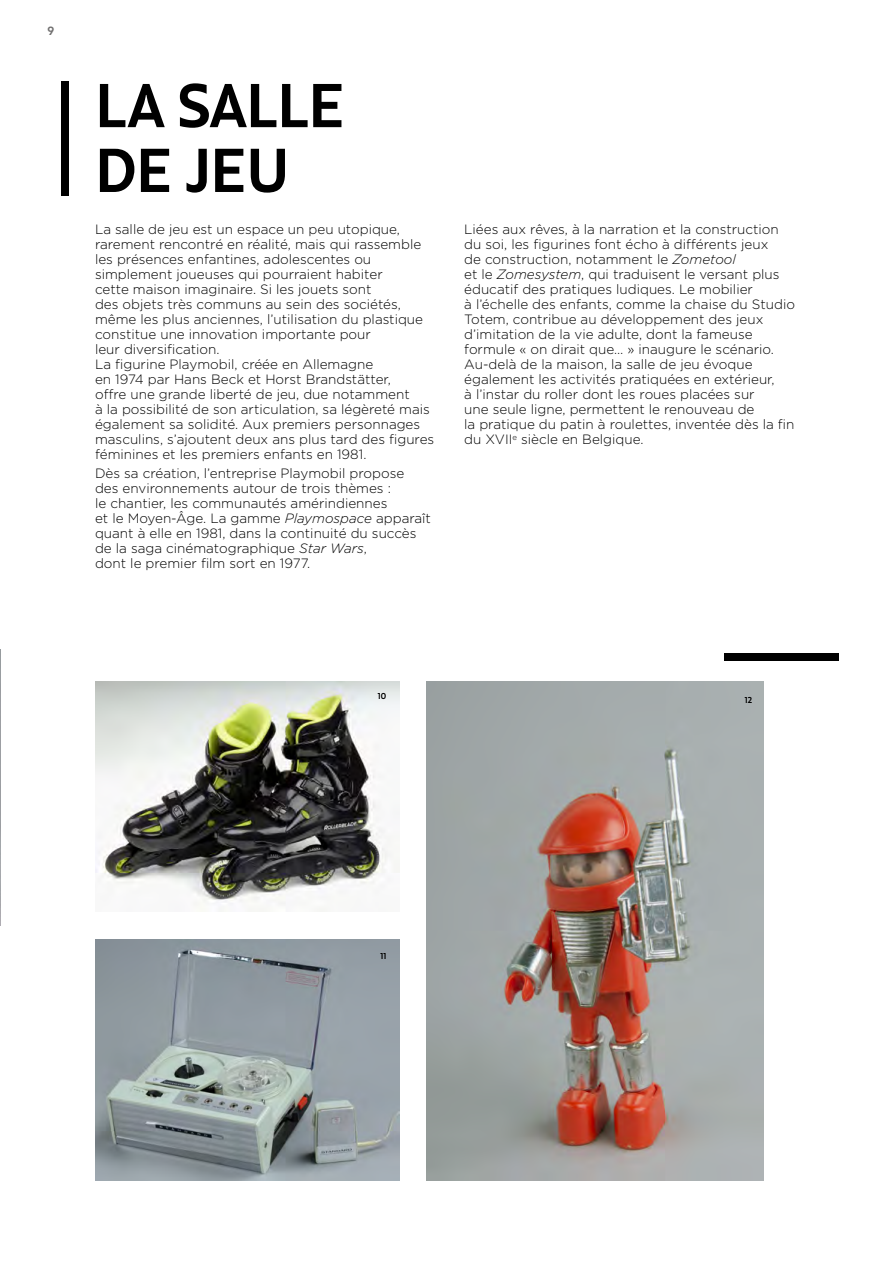
<style>
.page{position:relative;width:893px;height:1263px;background:#fff}
.page>*{position:absolute;margin:0;border:0;box-sizing:border-box;transform-origin:0 0}
.t1{font:54px "June Expt Variable Active";color:#000}
.t2{font:300 13.5px/15px "Gotham";color:#000}
.t3{font:10.5px "June Expt Variable Active";color:#706f6f}
.t4{font:7.5px "June Expt Variable Active";color:#000}
.s1{font-style:italic}
</style>
<div class="page">
<img style="left:0;top:650px;width:1px;height:275px">
<img style="left:95px;top:939px;width:304px;height:242px">
<img style="left:95px;top:682px;width:304px;height:229px">
<img style="left:426px;top:682px;width:337px;height:499px">
<div style="left:61px;top:81px;width:8px;height:115px;background:#000"></div>
<div style="left:724px;top:654px;width:115px;height:7px;background:#000"></div>
<p class="t3" style="left:47px;top:24px;width:8px">9</p>
<p class="t1" style="left:95px;top:69px;width:252px">LA SALLE</p>
<p class="t1" style="left:95px;top:134px;width:195px">DE JEU</p>
<p class="t2" style="left:95px;top:221px;width:330px">La salle de jeu est un espace un peu utopique, rarement rencontré en réalité, mais qui rassemble les présences enfantines, adolescentes ou simplement joueuses qui pourraient habiter<br>cette maison imaginaire. Si les jouets sont<br>des objets très communs au sein des sociétés, même les plus anciennes, l’utilisation du plastique constitue une innovation importante pour<br>leur diversification.</p>
<p class="t2" style="left:95px;top:356px;width:341px">La figurine Playmobil, créée en Allemagne<br>en 1974 par Hans Beck et Horst Brandstätter,<br>offre une grande liberté de jeu, due notamment<br>à la possibilité de son articulation, sa légèreté mais également sa solidité. Aux premiers personnages masculins, s’ajoutent deux ans plus tard des figures féminines et les premiers enfants en 1981.</p>
<p class="t2" style="left:95px;top:466px;width:311px">Dès sa création, l’entreprise Playmobil propose</p>
<p class="t2" style="left:95px;top:481px;width:297px">des environnements autour de trois thèmes :</p>
<p class="t2" style="left:95px;top:496px;width:337px">le chantier, les communautés amérindiennes<br>et le Moyen-Âge. La gamme <span class="s1">Playmospace</span> apparaît quant à elle en 1981, dans la continuité du succès</p>
<p class="t2" style="left:95px;top:541px;width:273px">de la saga cinématographique <span class="s1">Star Wars</span>, dont le premier film sort en 1977.</p>
<p class="t2" style="left:464px;top:221px;width:316px">Liées aux rêves, à la narration et la construction</p>
<p class="t2" style="left:464px;top:236px;width:306px">du soi, les figurines font écho à différents jeux</p>
<p class="t2" style="left:464px;top:251px;width:317px">de construction, notamment le <span class="s1">Zometool<br></span>et le <span class="s1">Zomesystem</span>, qui traduisent le versant plus éducatif des pratiques ludiques. Le mobilier</p>
<p class="t2" style="left:464px;top:296px;width:332px">à l’échelle des enfants, comme la chaise du Studio<br>Totem, contribue au développement des jeux d’imitation de la vie adulte, dont la fameuse</p>
<p class="t2" style="left:464px;top:341px;width:311px">formule « on dirait que… » inaugure le scénario.</p>
<p class="t2" style="left:464px;top:356px;width:312px">Au-delà de la maison, la salle de jeu évoque également les activités pratiquées en extérieur,</p>
<p class="t2" style="left:464px;top:386px;width:332px">à l’instar du roller dont les roues placées sur<br>une seule ligne, permettent le renouveau de<br>la pratique du patin à roulettes, inventée dès la fin du XVII<sup>e</sup> siècle en Belgique.</p>
<p class="t4" style="left:378px;top:691px;width:10px">10</p>
<p class="t4" style="left:745px;top:694px;width:9px">12</p>
<p class="t4" style="left:380px;top:951px;width:7px">11</p>
</div>
